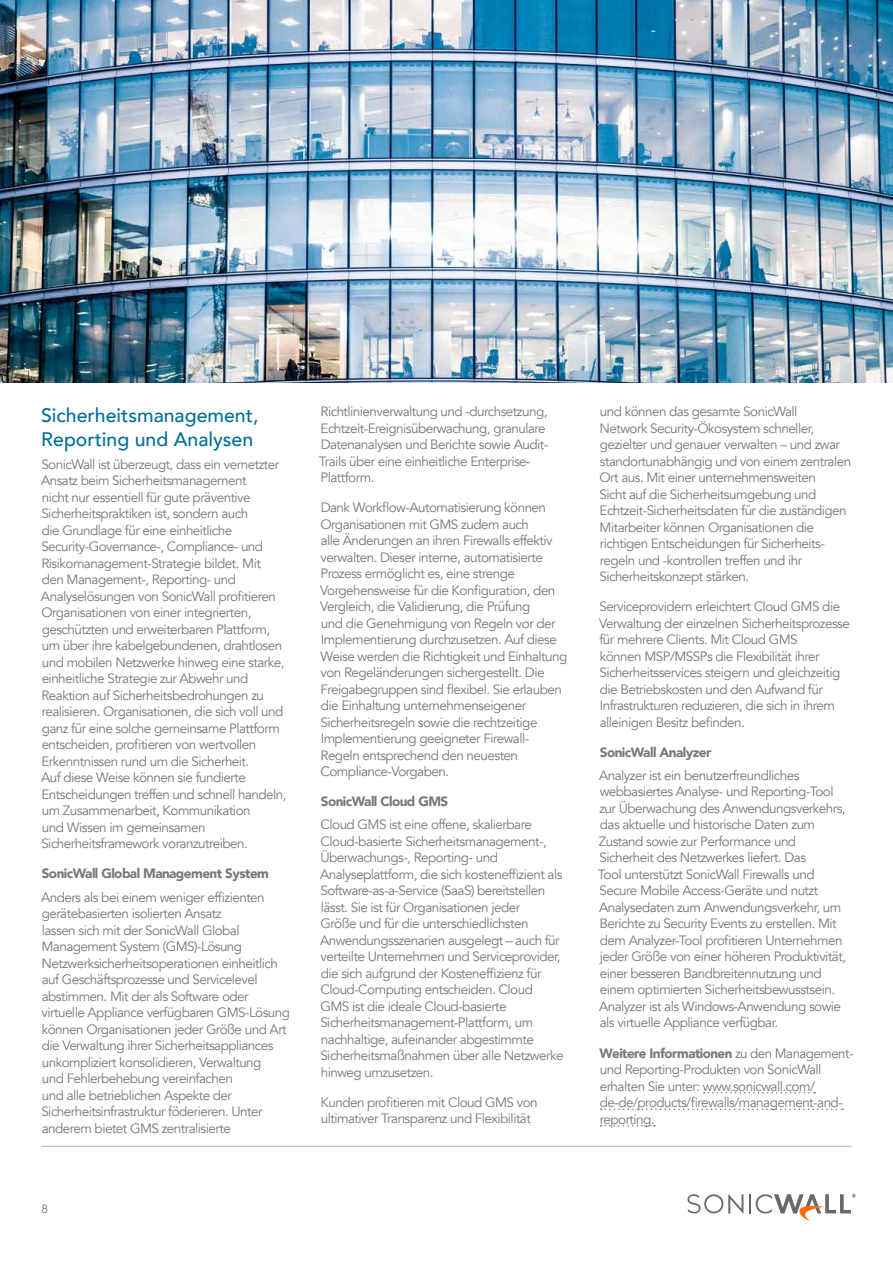
<style>
.page{position:relative;width:893px;height:1263px;background:#fff}
.page>*{position:absolute;margin:0;border:0;box-sizing:border-box;transform-origin:0 0}
.t1{font:500 19.5px/23.4px "Avenir";color:#007095}
.t2{font:13.5px/16.5px "Avenir";letter-spacing:-.04em;color:#78787d}
.t3{font:900 13.5px "Avenir";letter-spacing:-.04em;color:#78787d}
.t4{font:12px "Avenir";color:#78787d}
.s1{font-weight:900}
</style>
<div class="page">
<hr style="left:41px;top:1146px;width:810px;height:1px;background:#b2b2b5">
<svg style="left:749px;top:1194px;width:1px;height:19px"></svg>
<svg style="left:687px;top:1194px;width:56px;height:19px"></svg>
<svg style="left:756px;top:1193px;width:100px;height:28px"></svg>
<svg style="left:704px;top:1092px;width:111px;height:1px"></svg>
<svg style="left:601px;top:1108px;width:242px;height:2px"></svg>
<svg style="left:601px;top:1125px;width:54px;height:1px"></svg>
<img style="left:0;top:0;width:893px;height:383px">
<h1 class="t1" style="left:41px;top:404px;width:219px">Sicherheitsmanagement,<br>Reporting und Analysen</h1>
<p class="t2" style="left:41px;top:456px;width:247px">SonicWall ist überzeugt, dass ein vernetzter Ansatz beim Sicherheitsmanagement<br>nicht nur essentiell für gute präventive Sicherheitspraktiken ist, sondern auch<br>die Grundlage für eine einheitliche Security-Governance-, Compliance- und Risikomanagement-Strategie bildet. Mit<br>den Management-, Reporting- und Analyselösungen von SonicWall profitieren Organisationen von einer integrierten, geschützten und erweiterbaren Plattform, um über ihre kabelgebundenen, drahtlosen und mobilen Netzwerke hinweg eine starke, einheitliche Strategie zur Abwehr und Reaktion auf Sicherheitsbedrohungen zu realisieren. Organisationen, die sich voll und ganz für eine solche gemeinsame Plattform entscheiden, profitieren von wertvollen Erkenntnissen rund um die Sicherheit.<br>Auf diese Weise können sie fundierte Entscheidungen treffen und schnell handeln, um Zusammenarbeit, Kommunikation<br>und Wissen im gemeinsamen Sicherheitsframework voranzutreiben.</p>
<p class="t3" style="left:42px;top:865px;width:229px">SonicWall Global Management System</p>
<p class="t2" style="left:41px;top:889px;width:251px">Anders als bei einem weniger effizienten gerätebasierten isolierten Ansatz<br>lassen sich mit der SonicWall Global Management System (GMS)-Lösung Netzwerksicherheitsoperationen einheitlich auf Geschäftsprozesse und Servicelevel abstimmen. Mit der als Software oder virtuelle Appliance verfügbaren GMS-Lösung können Organisationen jeder Größe und Art die Verwaltung ihrer Sicherheitsappliances unkompliziert konsolidieren, Verwaltung<br>und Fehlerbehebung vereinfachen<br>und alle betrieblichen Aspekte der Sicherheitsinfrastruktur föderieren. Unter anderem bietet GMS zentralisierte</p>
<p class="t4" style="left:41px;top:1201px;width:8px">8</p>
<p class="t2" style="left:319px;top:404px;width:231px">Richtlinienverwaltung und -durchsetzung, Echtzeit-Ereignisüberwachung, granulare Datenanalysen und Berichte sowie Audit-Trails über eine einheitliche Enterprise-Plattform.</p>
<p class="t2" style="left:320px;top:499px;width:249px">Dank Workflow-Automatisierung können Organisationen mit GMS zudem auch<br>alle Änderungen an ihren Firewalls effektiv verwalten. Dieser interne, automatisierte Prozess ermöglicht es, eine strenge Vorgehensweise für die Konfiguration, den Vergleich, die Validierung, die Prüfung<br>und die Genehmigung von Regeln vor der Implementierung durchzusetzen. Auf diese Weise werden die Richtigkeit und Einhaltung von Regeländerungen sichergestellt. Die Freigabegruppen sind flexibel. Sie erlauben die Einhaltung unternehmenseigener Sicherheitsregeln sowie die rechtzeitige Implementierung geeigneter Firewall-Regeln entsprechend den neuesten Compliance-Vorgaben.</p>
<p class="t3" style="left:321px;top:792px;width:129px">SonicWall Cloud GMS</p>
<p class="t2" style="left:320px;top:817px;width:245px">Cloud GMS ist eine offene, skalierbare Cloud-basierte Sicherheitsmanagement-, Überwachungs-, Reporting- und Analyseplattform, die sich kosteneffizient als Software-as-a-Service (SaaS) bereitstellen lässt. Sie ist für Organisationen jeder<br>Größe und für die unterschiedlichsten Anwendungsszenarien ausgelegt – auch für verteilte Unternehmen und Serviceprovider, die sich aufgrund der Kosteneffizienz für Cloud-Computing entscheiden. Cloud GMS ist die ideale Cloud-basierte Sicherheitsmanagement-Plattform, um nachhaltige, aufeinander abgestimmte Sicherheitsmaßnahmen über alle Netzwerke hinweg umzusetzen.</p>
<p class="t2" style="left:320px;top:1094px;width:219px">Kunden profitieren mit Cloud GMS von ultimativer Transparenz und Flexibilität</p>
<p class="t2" style="left:599px;top:404px;width:253px">und können das gesamte SonicWall<br>Network Security-Ökosystem schneller, gezielter und genauer verwalten – und zwar standortunabhängig und von einem zentralen Ort aus. Mit einer unternehmensweiten<br>Sicht auf die Sicherheitsumgebung und Echtzeit-Sicherheitsdaten für die zuständigen Mitarbeiter können Organisationen die richtigen Entscheidungen für Sicherheits&shy;regeln und -kontrollen treffen und ihr Sicherheitskonzept stärken.</p>
<p class="t2" style="left:599px;top:599px;width:252px">Serviceprovidern erleichtert Cloud GMS die Verwaltung der einzelnen Sicherheitsprozesse für mehrere Clients. Mit Cloud GMS<br>können MSP/MSSPs die Flexibilität ihrer Sicherheitsservices steigern und gleichzeitig die Betriebskosten und den Aufwand für Infrastrukturen reduzieren, die sich in ihrem alleinigen Besitz befinden.</p>
<p class="t3" style="left:600px;top:743px;width:113px">SonicWall Analyzer</p>
<p class="t2" style="left:598px;top:767px;width:250px">Analyzer ist ein benutzerfreundliches webbasiertes Analyse- und Reporting-Tool zur Überwachung des Anwendungsverkehrs, das aktuelle und historische Daten zum Zustand sowie zur Performance und Sicherheit des Netzwerkes liefert. Das<br>Tool unterstützt SonicWall Firewalls und Secure Mobile Access-Geräte und nutzt Analysedaten zum Anwendungsverkehr, um Berichte zu Security Events zu erstellen. Mit dem Analyzer-Tool profitieren Unternehmen jeder Größe von einer höheren Produktivität, einer besseren Bandbreitennutzung und einem optimierten Sicherheitsbewusstsein.<br>Analyzer ist als Windows-Anwendung sowie als virtuelle Appliance verfügbar.</p>
<p class="t2" style="left:600px;top:1045px;width:255px"><span class="s1">Weitere Informationen</span> zu den Management&shy;und Reporting-Produkten von SonicWall erhalten Sie unter: www.sonicwall.com/ de-de/products/firewalls/management-and&shy;reporting.</p>
</div>
